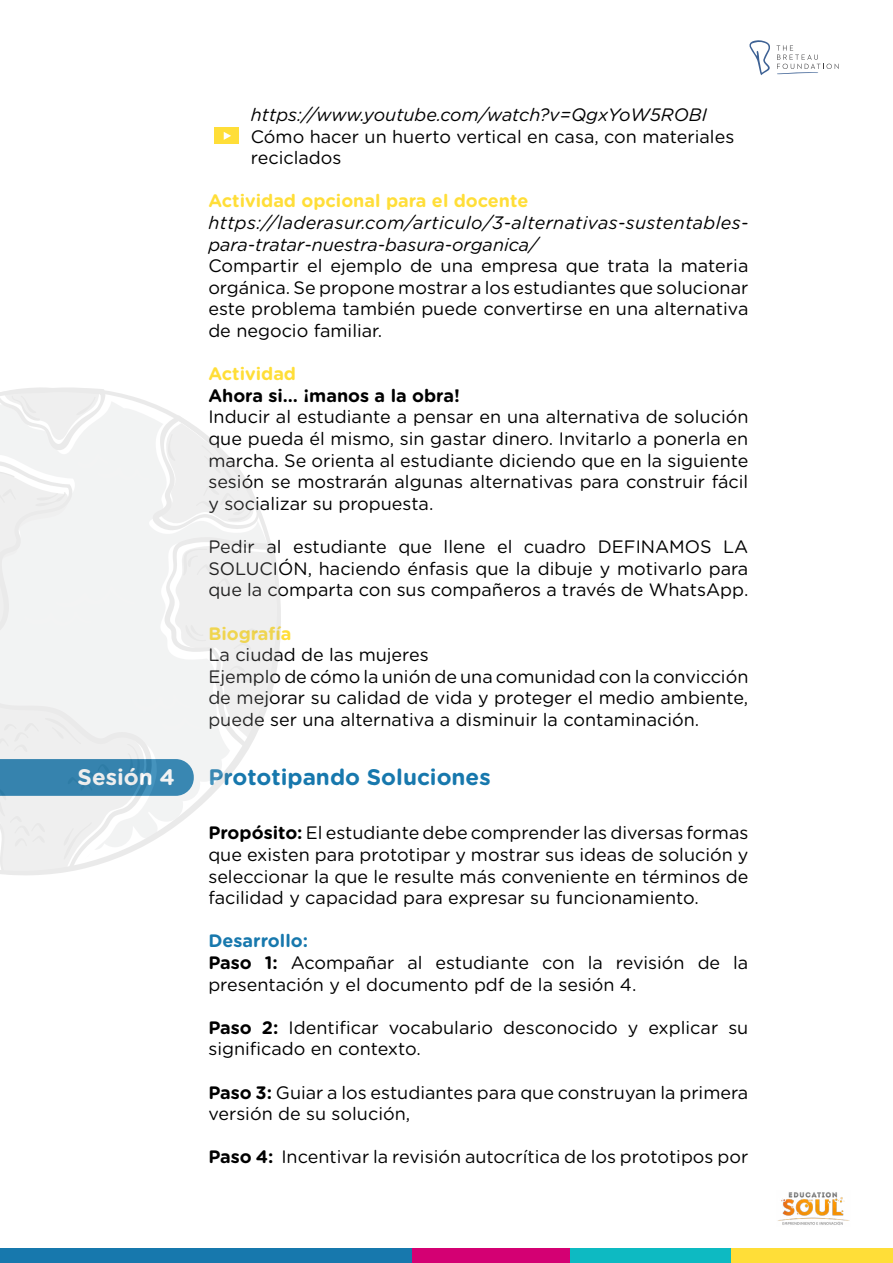
<style>
.page{position:relative;width:893px;height:1263px;background:#fff}
.page>*{position:absolute;margin:0;border:0;box-sizing:border-box;transform-origin:0 0}
.t1{font:700 22.5px "Gotham Rounded";color:#1778ad}
.t2{font:700 22.5px "Gotham Rounded";color:#fff}
.t3{font:18px/21.6px "Gotham Rounded";color:#000}
.t4{font:italic 18px/21.6px "Gotham Rounded";letter-spacing:.02em;color:#000}
.t5{font:700 18px "Gotham Rounded";color:#ffde38}
.t6{font:italic 18px "Gotham Rounded";color:#000}
.t7{font:700 18px "Gotham Rounded";color:#000}
.s1{font-weight:700}
.s2{font-weight:700;color:#1778ad}
</style>
<div class="page">
<div style="left:214px;top:128px;width:25px;height:16px;background:#ffde38"></div>
<svg style="left:224px;top:132px;width:7px;height:8px"></svg>
<svg style="left:0;top:860px;width:111px;height:15px;fill:#efefef"></svg>
<svg style="left:0;top:387px;width:281px;height:473px"></svg>
<svg style="left:749px;top:40px;width:90px;height:35px"></svg>
<div style="left:0;top:1248px;width:412px;height:15px;background:#1778ad"></div>
<div style="left:412px;top:1248px;width:162px;height:15px;background:#d40073"></div>
<div style="left:570px;top:1248px;width:162px;height:15px;background:#0dbac2"></div>
<div style="left:732px;top:1248px;width:161px;height:15px;background:#ffde38"></div>
<img style="left:778px;top:1192px;width:72px;height:33px">
<p class="t6" style="left:251px;top:102px;width:458px">https://www.youtube.com/watch?v=QgxYoW5ROBI</p>
<p class="t3" style="left:251px;top:125px;width:485px">Cómo hacer un huerto vertical en casa, con materiales reciclados</p>
<p class="t5" style="left:208px;top:188px;width:322px">Actividad opcional para el docente</p>
<p class="t4" style="left:208px;top:211px;width:542px">https://laderasur.com/articulo/3-alternativas-sustentables&shy;para-tratar-nuestra-basura-organica/</p>
<p class="t3" style="left:208px;top:254px;width:542px;text-align:justify">Compartir el ejemplo de una empresa que trata la materia orgánica. Se propone mostrar a los estudiantes que solucionar este problema también puede convertirse en una alternativa de negocio familiar.</p>
<p class="t5" style="left:208px;top:361px;width:89px">Actividad</p>
<p class="t7" style="left:208px;top:382px;width:253px">Ahora si… ¡manos a la obra!</p>
<p class="t3" style="left:208px;top:405px;width:542px;text-align:justify">Inducir al estudiante a pensar en una alternativa de solución que pueda él mismo, sin gastar dinero. Invitarlo a ponerla en marcha. Se orienta al estudiante diciendo que en la siguiente sesión se mostrarán algunas alternativas para construir fácil y socializar su propuesta.</p>
<p class="t3" style="left:208px;top:535px;width:542px;text-align:justify">Pedir al estudiante que llene el cuadro DEFINAMOS LA SOLUCIÓN, haciendo énfasis que la dibuje y motivarlo para que la comparta con sus compañeros a través de WhatsApp.</p>
<p class="t5" style="left:208px;top:620px;width:85px">Biografía</p>
<p class="t3" style="left:208px;top:643px;width:542px">La ciudad de las mujeres<br>Ejemplo de cómo la unión de una comunidad con la convicción de mejorar su calidad de vida y proteger el medio ambiente, puede ser una alternativa a disminuir la contaminación.</p>
<p class="t2" style="left:78px;top:761px;width:99px">Sesión 4</p>
<p class="t1" style="left:208px;top:761px;width:284px">Prototipando Soluciones</p>
<p class="t3" style="left:208px;top:821px;width:542px;text-align:justify"><span class="s1">Propósito:</span> El estudiante debe comprender las diversas formas que existen para prototipar y mostrar sus ideas de solución y seleccionar la que le resulte más conveniente en términos de facilidad y capacidad para expresar su funcionamiento.</p>
<p class="t3" style="left:208px;top:929px;width:541px"><span class="s2">Desarrollo:<br></span><span class="s1">Paso 1:</span> Acompañar al estudiante con la revisión de la presentación y el documento pdf de la sesión 4.</p>
<p class="t3" style="left:208px;top:1016px;width:541px"><span class="s1">Paso 2:</span> Identificar vocabulario desconocido y explicar su significado en contexto.</p>
<p class="t3" style="left:208px;top:1080px;width:541px"><span class="s1">Paso 3:</span> Guiar a los estudiantes para que construyan la primera versión de su solución,</p>
<p class="t3" style="left:208px;top:1145px;width:541px"><span class="s1">Paso 4:</span> Incentivar la revisión autocrítica de los prototipos por</p>
</div>
